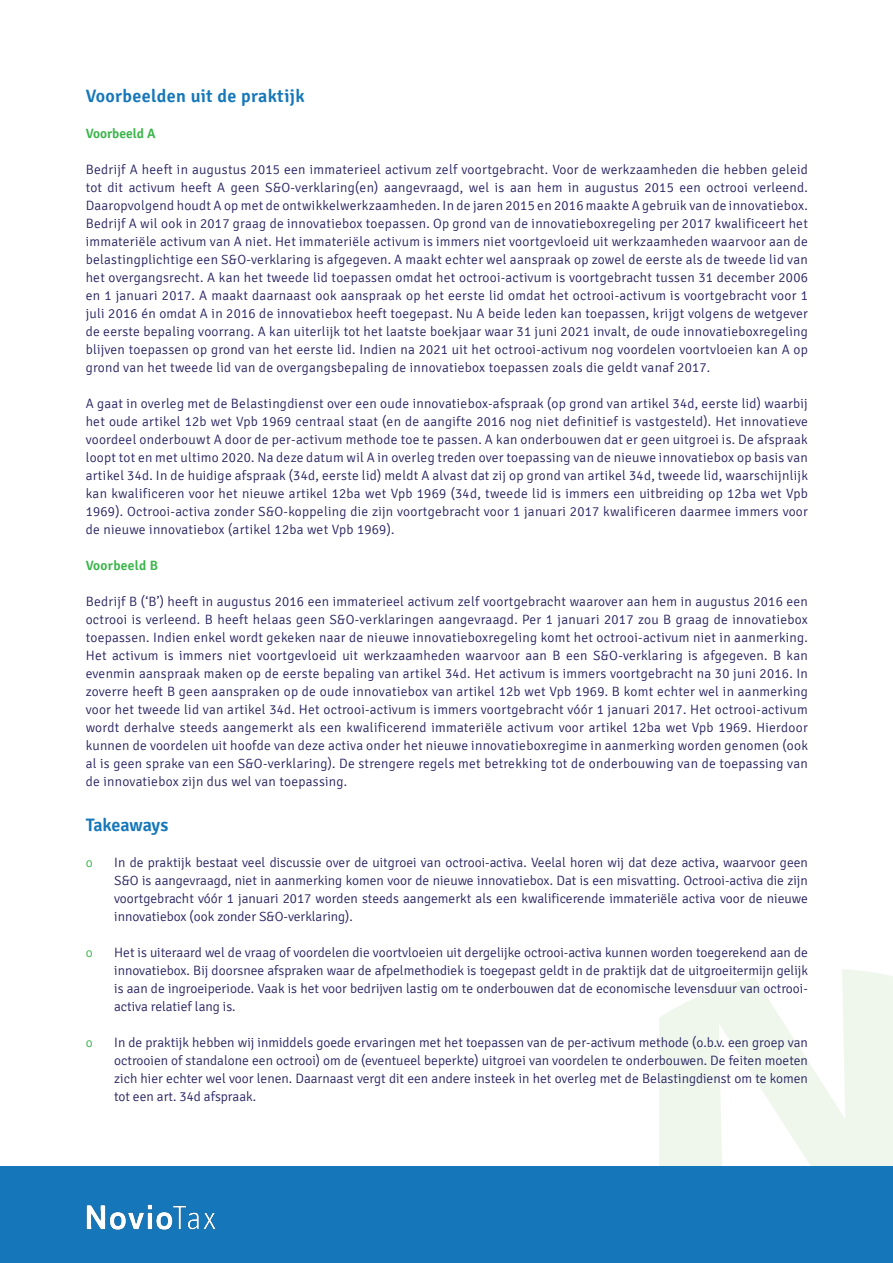
<style>
.page{position:relative;width:893px;height:1263px;background:#fff}
.page>*{position:absolute;margin:0;border:0;box-sizing:border-box;transform-origin:0 0}
.t1{font:600 18px "Signika";letter-spacing:.02em;color:#1577b9}
.t2{font:600 18px "Signika";letter-spacing:-.01em;color:#1577b9}
.t3{font:300 13.5px/18px "Signika";letter-spacing:.005em;color:#272361;text-align:justify}
.t4{font:600 13.5px "Signika";color:#3ab54a}
.t5{font:600 13.5px "Signika";letter-spacing:.02em;color:#3ab54a}
.t6{font:300 13.5px "Signika";color:#3ab54a}
</style>
<div class="page">
<svg style="left:659px;top:969px;width:234px;height:197px;fill:#eff7ed"></svg>
<div style="left:0;top:1166px;width:893px;height:97px;background:#1577b9"></div>
<p class="t1" style="left:86px;top:85px;width:221px">Voorbeelden uit de praktijk</p>
<p class="t4" style="left:86px;top:126px;width:71px">Voorbeeld A</p>
<p class="t3" style="left:86px;top:161px;width:724px">Bedrijf A heeft in augustus 2015 een immaterieel activum zelf voortgebracht. Voor de werkzaamheden die hebben geleid tot dit activum heeft A geen S&amp;O-verklaring(en) aangevraagd, wel is aan hem in augustus 2015 een octrooi verleend.<br>Daaropvolgend houdt A op met de ontwikkelwerkzaamheden. In de jaren 2015 en 2016 maakte A gebruik van de innovatiebox.<br>Bedrijf A wil ook in 2017 graag de innovatiebox toepassen. Op grond van de innovatieboxregeling per 2017 kwalificeert het immateriële activum van A niet. Het immateriële activum is immers niet voortgevloeid uit werkzaamheden waarvoor aan de belastingplichtige een S&amp;O-verklaring is afgegeven. A maakt echter wel aanspraak op zowel de eerste als de tweede lid van het overgangsrecht. A kan het tweede lid toepassen omdat het octrooi-activum is voortgebracht tussen 31 december 2006 en 1 januari 2017. A maakt daarnaast ook aanspraak op het eerste lid omdat het octrooi-activum is voortgebracht voor 1 juli 2016 én omdat A in 2016 de innovatiebox heeft toegepast. Nu A beide leden kan toepassen, krijgt volgens de wetgever de eerste bepaling voorrang. A kan uiterlijk tot het laatste boekjaar waar 31 juni 2021 invalt, de oude innovatieboxregeling blijven toepassen op grond van het eerste lid. Indien na 2021 uit het octrooi-activum nog voordelen voortvloeien kan A op grond van het tweede lid van de overgangsbepaling de innovatiebox toepassen zoals die geldt vanaf 2017.</p>
<p class="t3" style="left:86px;top:395px;width:724px">A gaat in overleg met de Belastingdienst over een oude innovatiebox-afspraak (op grond van artikel 34d, eerste lid) waarbij het oude artikel 12b wet Vpb 1969 centraal staat (en de aangifte 2016 nog niet definitief is vastgesteld). Het innovatieve voordeel onderbouwt A door de per-activum methode toe te passen. A kan onderbouwen dat er geen uitgroei is. De afspraak loopt tot en met ultimo 2020. Na deze datum wil A in overleg treden over toepassing van de nieuwe innovatiebox op basis van artikel 34d. In de huidige afspraak (34d, eerste lid) meldt A alvast dat zij op grond van artikel 34d, tweede lid, waarschijnlijk kan kwalificeren voor het nieuwe artikel 12ba wet Vpb 1969 (34d, tweede lid is immers een uitbreiding op 12ba wet Vpb 1969). Octrooi-activa zonder S&amp;O-koppeling die zijn voortgebracht voor 1 januari 2017 kwalificeren daarmee immers voor de nieuwe innovatiebox (artikel 12ba wet Vpb 1969).</p>
<p class="t5" style="left:86px;top:558px;width:74px">Voorbeeld B</p>
<p class="t3" style="left:86px;top:593px;width:724px">Bedrijf B (‘B’) heeft in augustus 2016 een immaterieel activum zelf voortgebracht waarover aan hem in augustus 2016 een octrooi is verleend. B heeft helaas geen S&amp;O-verklaringen aangevraagd. Per 1 januari 2017 zou B graag de innovatiebox toepassen. Indien enkel wordt gekeken naar de nieuwe innovatieboxregeling komt het octrooi-activum niet in aanmerking.<br>Het activum is immers niet voortgevloeid uit werkzaamheden waarvoor aan B een S&amp;O-verklaring is afgegeven. B kan evenmin aanspraak maken op de eerste bepaling van artikel 34d. Het activum is immers voortgebracht na 30 juni 2016. In zoverre heeft B geen aanspraken op de oude innovatiebox van artikel 12b wet Vpb 1969. B komt echter wel in aanmerking voor het tweede lid van artikel 34d. Het octrooi-activum is immers voortgebracht vóór 1 januari 2017. Het octrooi-activum wordt derhalve steeds aangemerkt als een kwalificerend immateriële activum voor artikel 12ba wet Vpb 1969. Hierdoor kunnen de voordelen uit hoofde van deze activa onder het nieuwe innovatieboxregime in aanmerking worden genomen (ook al is geen sprake van een S&amp;O-verklaring). De strengere regels met betrekking tot de onderbouwing van de toepassing van de innovatiebox zijn dus wel van toepassing.</p>
<p class="t2" style="left:86px;top:814px;width:84px">Takeaways</p>
<p class="t6" style="left:86px;top:855px;width:9px">o</p>
<p class="t3" style="left:114px;top:854px;width:695px">In de praktijk bestaat veel discussie over de uitgroei van octrooi-activa. Veelal horen wij dat deze activa, waarvoor geen S&amp;O is aangevraagd, niet in aanmerking komen voor de nieuwe innovatiebox. Dat is een misvatting. Octrooi-activa die zijn voortgebracht vóór 1 januari 2017 worden steeds aangemerkt als een kwalificerende immateriële activa voor de nieuwe innovatiebox (ook zonder S&amp;O-verklaring).</p>
<p class="t6" style="left:86px;top:945px;width:9px">o</p>
<p class="t3" style="left:114px;top:944px;width:695px">Het is uiteraard wel de vraag of voordelen die voortvloeien uit dergelijke octrooi-activa kunnen worden toegerekend aan de innovatiebox. Bij doorsnee afspraken waar de afpelmethodiek is toegepast geldt in de praktijk dat de uitgroeitermijn gelijk is aan de ingroeiperiode. Vaak is het voor bedrijven lastig om te onderbouwen dat de economische levensduur van octrooi&shy;activa relatief lang is.</p>
<p class="t6" style="left:86px;top:1035px;width:9px">o</p>
<p class="t3" style="left:114px;top:1034px;width:695px">In de praktijk hebben wij inmiddels goede ervaringen met het toepassen van de per-activum methode (o.b.v. een groep van octrooien of standalone een octrooi) om de (eventueel beperkte) uitgroei van voordelen te onderbouwen. De feiten moeten zich hier echter wel voor lenen. Daarnaast vergt dit een andere insteek in het overleg met de Belastingdienst om te komen tot een art. 34d afspraak.</p>
</div>
